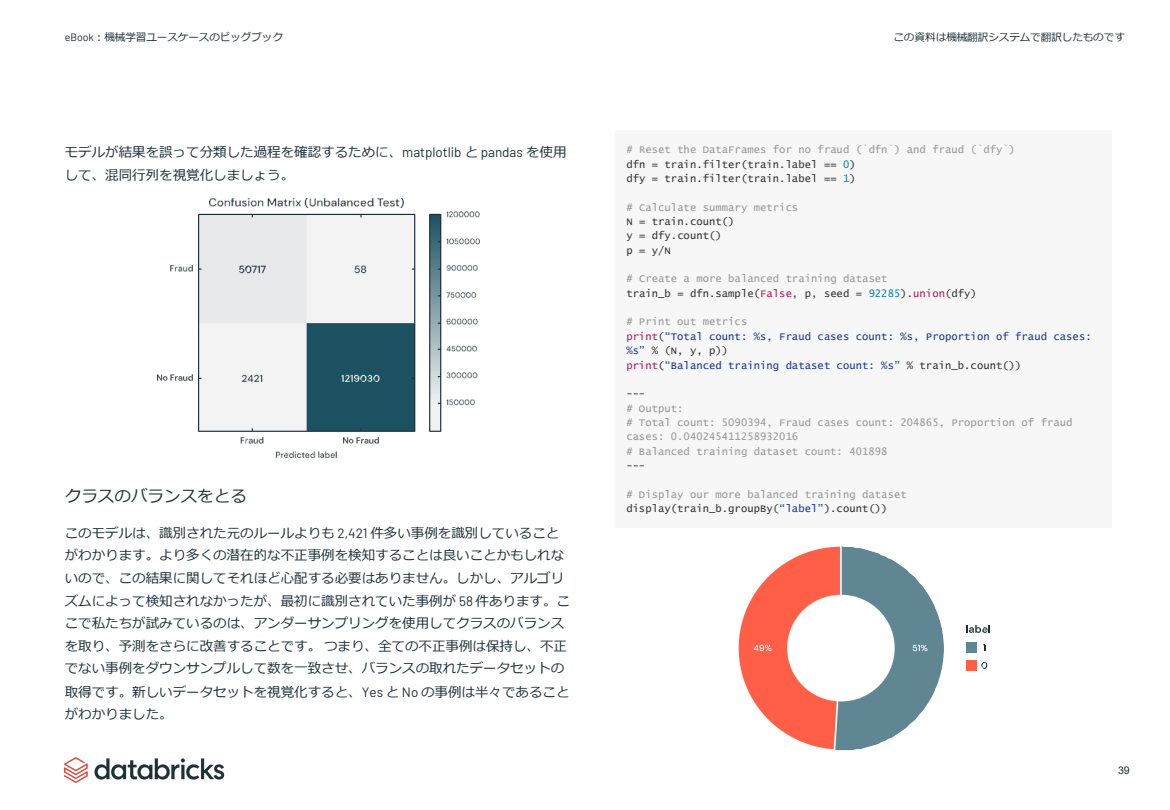
<style>
.page{position:relative;width:1170px;height:810px;background:#fff}
.page>*{position:absolute;margin:0;border:0;box-sizing:border-box;transform-origin:0 0}
.t1{font:16.5px "Meiryo";color:#1b3038}
.t2{font:13.5px/22.6px "Meiryo";color:#1b3038}
.t3{font:10.65px "Meiryo";letter-spacing:-.015em;color:#1b3038}
.t4{font:10.65px "Arial";color:#1b3038}
.t5{font:10.5px/14.4px "Lucida Console";color:#959795}
.t6{font:10.5px "Lucida Console";color:#323232}
.t7{font:10.5px/14.4px "Lucida Console";color:#173691}
.s1{font-family:"Barlow"}
.s2{color:#0085b3}
.s3{color:#a71d5d}
.s4{color:#323232}
.s5{color:#173691}
</style>
<div class="page">
<img style="left:65px;top:758px;width:160px;height:25px">
<div style="left:616px;top:130px;width:496px;height:398px;background:#f7f7f7"></div>
<img style="left:738px;top:546px;width:205px;height:205px">
<svg style="left:966px;top:625px;width:24px;height:8px"></svg>
<svg style="left:981px;top:662px;width:6px;height:7px"></svg>
<div style="left:966px;top:642px;width:11px;height:10px;background:#608693"></div>
<div style="left:966px;top:660px;width:11px;height:11px;background:#ff5f46"></div>
<img style="left:157px;top:198px;width:323px;height:259px">
<p class="t3" style="left:65px;top:30px;width:220px"><span class="s1">eBook</span>：機械学習ユースケースのビッグブック</p>
<p class="t3" style="left:893px;top:30px;width:233px">この資料は機械翻訳システムで翻訳したものです</p>
<p class="t2" style="left:65px;top:142px;width:503px">モデルが結果を誤って分類した過程を確認するために、<span class="s1">matplotlib</span> と <span class="s1">pandas</span> を使用して、混同行列を視覚化しましょう。</p>
<p class="t1" style="left:65px;top:484px;width:184px">クラスのバランスをとる</p>
<p class="t2" style="left:65px;top:522px;width:507px">このモデルは、識別された元のルールよりも <span class="s1">2,421</span> 件多い事例を識別していることがわかります。より多くの潜在的な不正事例を検知することは良いことかもしれないので、この結果に関してそれほど心配する必要はありません。しかし、アルゴリズムによって検知されなかったが、最初に識別されていた事例が <span class="s1">58</span> 件あります。ここで私たちが試みているのは、アンダーサンプリングを使用してクラスのバランスを取り、予測をさらに改善することです。つまり、全ての不正事例は保持し、不正でない事例をダウンサンプルして数を一致させ、バランスの取れたデータセットの取得です。新しいデータセットを視覚化すると、<span class="s1">Yes</span> と <span class="s1">No</span> の事例は半々であることがわかりました。</p>
<p class="t5" style="left:626px;top:143px;width:390px"># Reset the DataFrames for no fraud (`dfn`) and fraud (`dfy`)</p>
<p class="t6" style="left:626px;top:159px;width:231px">dfn = train.filter(train.label == <span class="s2">0</span>)</p>
<p class="t6" style="left:626px;top:173px;width:231px">dfy = train.filter(train.label == <span class="s2">1</span>)</p>
<p class="t5" style="left:626px;top:200px;width:173px"># Calculate summary metrics</p>
<p class="t6" style="left:626px;top:217px;width:110px">N = train.count()</p>
<p class="t6" style="left:626px;top:231px;width:97px">y = dfy.count()</p>
<p class="t6" style="left:626px;top:245px;width:46px">p = y/N</p>
<p class="t5" style="left:626px;top:272px;width:263px"># Create a more balanced training dataset</p>
<p class="t6" style="left:626px;top:288px;width:352px">train_b = dfn.sample(<span class="s3">False</span>, p, seed = <span class="s2">92285</span>).<span class="s3">union</span>(dfy)</p>
<p class="t5" style="left:626px;top:315px;width:122px"># Print out metrics</p>
<p class="t7" style="left:626px;top:330px;width:467px"><span class="s3">print</span><span class="s4">(</span>“Total count: %s, Fraud cases count: %s, Proportion of fraud cases: %s” <span class="s4">% (N, y, p))</span></p>
<p class="t7" style="left:626px;top:358px;width:397px"><span class="s3">print</span><span class="s4">(</span>“Balanced training dataset count: %s” <span class="s4">% train_b.count())</span></p>
<p class="t6" style="left:626px;top:389px;width:20px">---</p>
<p class="t5" style="left:626px;top:401px;width:59px"># Output:</p>
<p class="t5" style="left:626px;top:416px;width:448px"># Total count: 5090394, Fraud cases count: 204865, Proportion of fraud cases: 0.040245411258932016</p>
<p class="t5" style="left:626px;top:445px;width:263px"># Balanced training dataset count: 401898</p>
<p class="t6" style="left:626px;top:461px;width:20px">---</p>
<p class="t5" style="left:626px;top:488px;width:282px"># Display our more balanced training dataset</p>
<p class="t6" style="left:626px;top:504px;width:263px">display(train_b.groupBy(<span class="s5">“label”</span>).count())</p>
<p class="t4" style="left:1118px;top:763px;width:13px">39</p>
</div>
